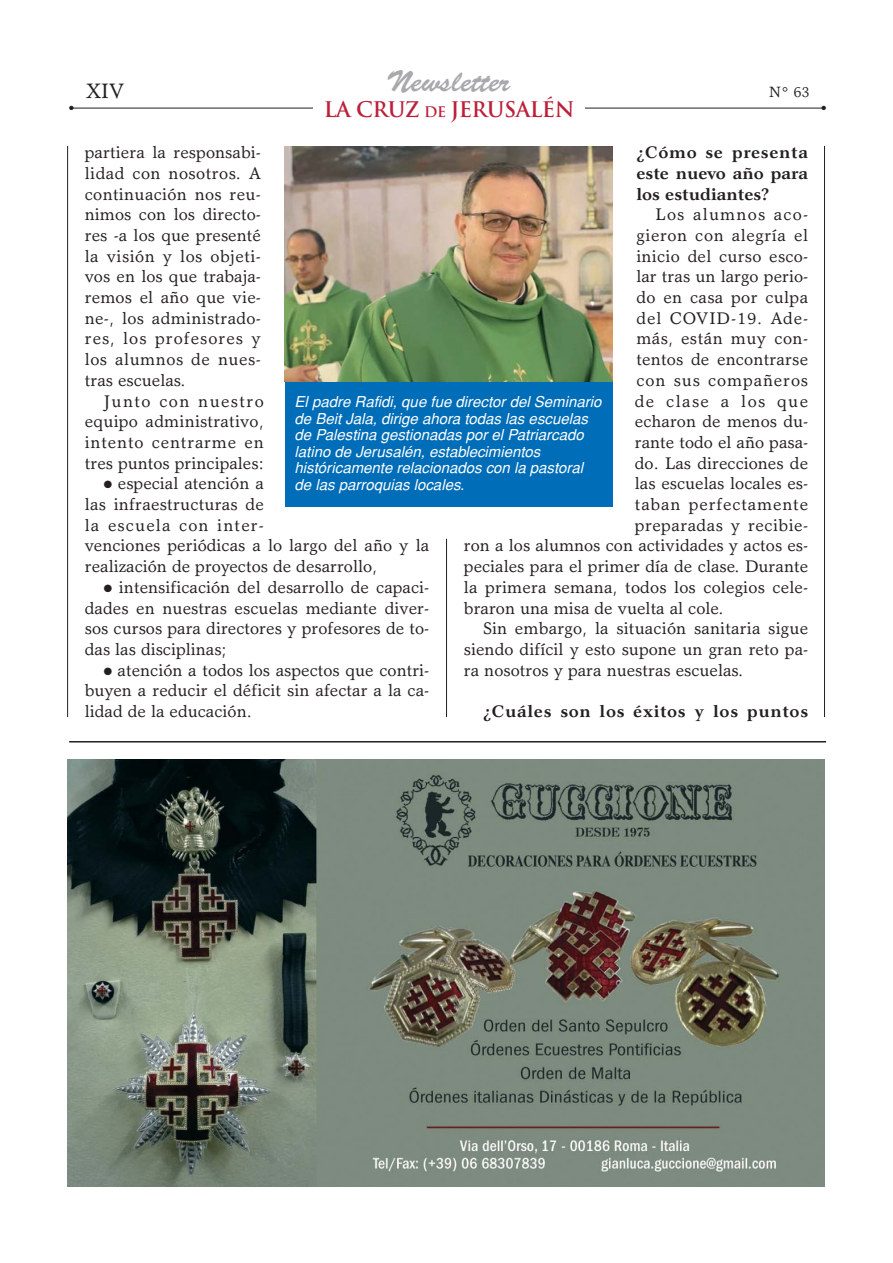
<style>
.page{position:relative;width:893px;height:1263px;background:#fff}
.page>*{position:absolute;margin:0;border:0;box-sizing:border-box;transform-origin:0 0}
.t1{font:30px "Brush Script";color:#a7a9ac}
.t2{font:700 21px "Trajan";letter-spacing:-.025em;color:#bc1f39}
.t3{font:21px "Garth Graphic";color:#231f20}
.t4{font:16.95px/20.7px "Garth Graphic";color:#231f20;text-align:justify}
.t5{font:700 16.95px/20.7px "Garth Graphic";letter-spacing:.04em;color:#231f20;text-align:justify}
.t6{font:16.95px "Garth Graphic";letter-spacing:.05em;color:#231f20}
.t7{font:16.95px "Garth Graphic";letter-spacing:.025em;color:#231f20}
.t8{font:16.95px "Garth Graphic";letter-spacing:.035em;color:#231f20}
.t9{font:16.95px "Garth Graphic";letter-spacing:.02em;color:#231f20}
.t10{font:16.95px "Garth Graphic";letter-spacing:.055em;color:#231f20}
.t11{font:16.95px "Garth Graphic";letter-spacing:.03em;color:#231f20}
.t12{font:16.95px "Garth Graphic";letter-spacing:.07em;color:#231f20}
.t13{font:16.95px "Garth Graphic";letter-spacing:.08em;color:#231f20}
.t14{font:italic 15px/16.5px "Helvetica";color:#fff}
.t15{font:15px "Garth Graphic";color:#231f20}
.t16{font:6px "Zapf Dingbats";color:#231f20}
.s1{font-size:14.25px}
</style>
<div class="page">
<hr style="left:71px;top:108px;width:754px;height:1px;background:#231f20">
<div style="left:314px;top:101px;width:271px;height:30px;background:#fff"></div>
<hr style="left:67px;top:146px;width:1px;height:571px;background:#231f20">
<hr style="left:824px;top:146px;width:1px;height:571px;background:#231f20">
<hr style="left:69px;top:741px;width:757px;height:1px;background:#231f20">
<img style="left:68px;top:760px;width:757px;height:426px">
<hr style="left:446px;top:539px;width:1px;height:178px;background:#231f20">
<div style="left:285px;top:381px;width:327px;height:125px;background:#006db8"></div>
<img style="left:285px;top:146px;width:327px;height:235px">
<h1 class="t1" style="left:386px;top:72px;width:125px">Newsletter</h1>
<p class="t3" style="left:86px;top:83px;width:40px">XIV</p>
<p class="t15" style="left:769px;top:87px;width:42px">N° 63</p>
<p class="t2" style="left:324px;top:97px;width:252px">LA CRuz <span class="s1">DE</span> JERUSALÉN</p>
<p class="t16" style="left:69px;top:105px;width:6px">●</p>
<p class="t16" style="left:821px;top:106px;width:6px">●</p>
<p class="t4" style="left:85px;top:144px;width:178px">partiera la responsabi&shy;lidad con nosotros. A continuación nos reu&shy;nimos con los directo&shy;res -a los que presenté la visión y los objeti&shy;vos en los que trabaja&shy;remos el año que vie&shy;ne-, los administrado&shy;res, los profesores y los alumnos de nues&shy;tras escuelas.</p>
<p class="t4" style="left:85px;top:392px;width:181px;text-indent:19px">Junto con nuestro equipo administrativo, intento centrarme en tres puntos principales:</p>
<p class="t4" style="left:85px;top:475px;width:346px;text-align:left;text-indent:19px">● especial atención a<br>las infraestructuras de<br>la escuela con inter-<br>venciones periódicas a lo largo del año y la realización de proyectos de desarrollo,</p>
<p class="t4" style="left:85px;top:578px;width:346px;text-indent:19px">● intensificación del desarrollo de capaci&shy;dades en nuestras escuelas mediante diver&shy;sos cursos para directores y profesores de to&shy;das las disciplinas;</p>
<p class="t4" style="left:85px;top:661px;width:346px;text-indent:19px">● atención a todos los aspectos que contri&shy;buyen a reducir el déficit sin afectar a la ca&shy;lidad de la educación.</p>
<p class="t5" style="left:636px;top:144px;width:173px">¿Cómo se presenta este nuevo año para los estudiantes?</p>
<p class="t12" style="left:655px;top:208px;width:154px">Los alumnos aco-</p>
<p class="t8" style="left:636px;top:229px;width:173px">gieron con alegría el</p>
<p class="t4" style="left:636px;top:247px;width:173px">inicio del curso esco-</p>
<p class="t4" style="left:636px;top:268px;width:173px">lar tras un largo perio-</p>
<p class="t9" style="left:636px;top:291px;width:173px">do en casa por culpa</p>
<p class="t10" style="left:636px;top:311px;width:173px">del COVID-19. Ade-</p>
<p class="t11" style="left:636px;top:332px;width:173px">más, están muy con-</p>
<p class="t4" style="left:636px;top:351px;width:173px">tentos de encontrarse</p>
<p class="t6" style="left:636px;top:374px;width:173px">con sus compañeros</p>
<p class="t13" style="left:635px;top:394px;width:175px">de clase a los que</p>
<p class="t4" style="left:635px;top:413px;width:175px">echaron de menos du-</p>
<p class="t4" style="left:635px;top:434px;width:175px">rante todo el año pasa-</p>
<p class="t4" style="left:635px;top:454px;width:175px">do. Las direcciones de</p>
<p class="t4" style="left:635px;top:475px;width:175px">las escuelas locales es-</p>
<p class="t6" style="left:635px;top:498px;width:175px">taban perfectamente</p>
<p class="t7" style="left:635px;top:518px;width:175px">preparadas y recibie-</p>
<p class="t4" style="left:464px;top:537px;width:346px">ron a los alumnos con actividades y actos es-</p>
<p class="t4" style="left:464px;top:558px;width:346px">peciales para el primer día de clase. Durante</p>
<p class="t4" style="left:464px;top:578px;width:346px">la primera semana, todos los colegios cele-</p>
<p class="t4" style="left:464px;top:599px;width:261px">braron una misa de vuelta al cole.</p>
<p class="t4" style="left:483px;top:620px;width:327px">Sin embargo, la situación sanitaria sigue</p>
<p class="t4" style="left:464px;top:640px;width:346px">siendo difícil y esto supone un gran reto pa-</p>
<p class="t4" style="left:464px;top:661px;width:281px">ra nosotros y para nuestras escuelas.</p>
<p class="t5" style="left:483px;top:703px;width:327px">¿Cuáles son los éxitos y los puntos</p>
<p class="t14" style="left:295px;top:395px;width:311px">El padre Rafidi, que fue director del Seminario de Beit Jala, dirige ahora todas las escuelas de Palestina gestionadas por el Patriarcado latino de Jerusalén, establecimientos históricamente relacionados con la pastoral de las parroquias locales.</p>
</div>
